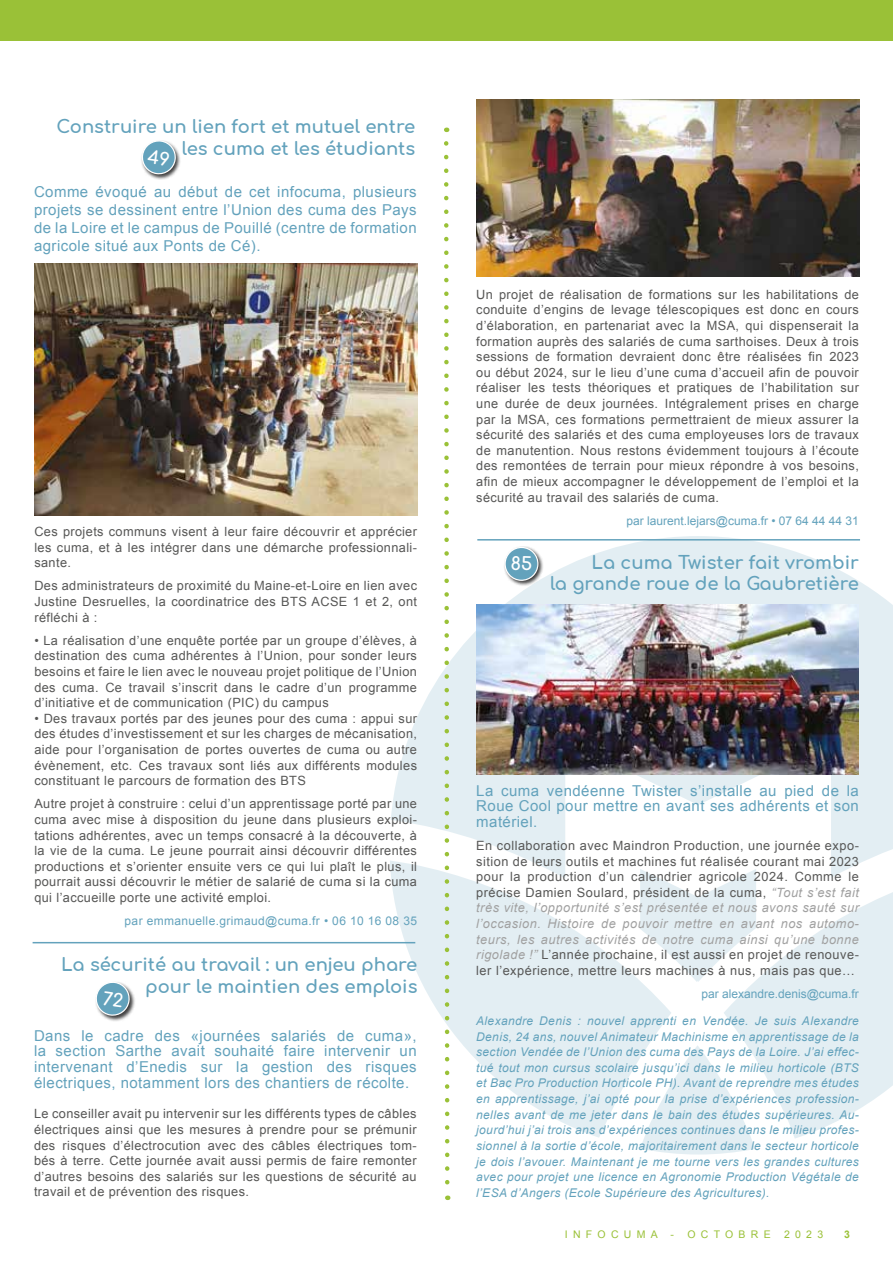
<style>
.page{position:relative;width:893px;height:1263px;background:#fff}
.page>*{position:absolute;margin:0;border:0;box-sizing:border-box;transform-origin:0 0}
.t1{font:700 18px/21.6px "Comfortaa";color:#63a2bc;text-align:right}
.t2{font:15px/15.6px "Arial";letter-spacing:.03em;color:#63a2bc;text-align:justify}
.t3{font:12.75px/15.6px "Arial";letter-spacing:.03em;color:#575756;text-align:justify}
.t4{font:italic 12px/15.6px "Arial";letter-spacing:.03em;color:#63a2bc;text-align:justify}
.t5{font:12px "Arial";color:#63a2bc}
.t6{font:12px "Arial";letter-spacing:.03em;color:#63a2bc}
.t7{font:10.5px "Arial";letter-spacing:.5em;color:#9ac137}
.t8{font:700 10.5px "Arial";color:#9ac137}
.s1{font-style:italic;color:#a1a1a1}
</style>
<div class="page">
<svg style="left:640px;top:1045px;width:115px;height:109px"></svg>
<svg style="left:390px;top:860px;width:281px;height:278px;fill:#e3eef3"></svg>
<svg style="left:724px;top:892px;width:169px;height:246px;fill:#e3eef3"></svg>
<svg style="left:391px;top:536px;width:502px;height:342px"></svg>
<svg style="left:640px;top:869px;width:116px;height:113px"></svg>
<div style="left:0;top:0;width:893px;height:40px;background:#9ac137"></div>
<img style="left:34px;top:263px;width:383px;height:252px">
<img style="left:476px;top:605px;width:382px;height:169px">
<svg style="left:442px;top:141px;width:10px;height:1059px"></svg>
<div style="left:141px;top:140px;width:41px;height:40px;background:#000;opacity:.75"></div>
<div style="left:504px;top:546px;width:40px;height:41px;background:#000;opacity:.75"></div>
<svg style="left:505px;top:547px;width:33px;height:34px"></svg>
<div style="left:504px;top:546px;width:35px;height:35px;border:1px solid #fff;border-radius:50%"></div>
<hr style="left:477px;top:539px;width:383px;height:1px;background:#63a2bc">
<hr style="left:33px;top:942px;width:382px;height:1px;background:#63a2bc">
<div style="left:95px;top:981px;width:40px;height:40px;background:#000;opacity:.75"></div>
<img style="left:476px;top:100px;width:383px;height:176px">
<svg style="left:141px;top:140px;width:37px;height:35px"></svg>
<svg style="left:511px;top:556px;width:21px;height:15px"></svg>
<svg style="left:95px;top:981px;width:37px;height:35px"></svg>
<h1 class="t1" style="left:57px;top:113px;width:360px">Construire un lien fort et mutuel entre les cuma et les étudiants</h1>
<p class="t2" style="left:34px;top:183px;width:384px;line-height:18px">Comme évoqué au début de cet infocuma, plusieurs projets se dessinent entre l’Union des cuma des Pays de la Loire et le campus de Pouillé (centre de formation agricole situé aux Ponts de Cé).</p>
<p class="t3" style="left:34px;top:524px;width:384px">Ces projets communs visent à leur faire découvrir et apprécier les cuma, et à les intégrer dans une démarche professionnali&shy;sante.</p>
<p class="t3" style="left:34px;top:578px;width:384px">Des administrateurs de proximité du Maine-et-Loire en lien avec Justine Desruelles, la coordinatrice des BTS ACSE 1 et 2, ont réfléchi à :</p>
<p class="t3" style="left:34px;top:632px;width:384px">• La réalisation d’une enquête portée par un groupe d’élèves, à destination des cuma adhérentes à l’Union, pour sonder leurs besoins et faire le lien avec le nouveau projet politique de l’Union des cuma. Ce travail s’inscrit dans le cadre d’un programme d’initiative et de communication (PIC) du campus</p>
<p class="t3" style="left:34px;top:711px;width:384px">• Des travaux portés par des jeunes pour des cuma : appui sur des études d’investissement et sur les charges de mécanisation, aide pour l’organisation de portes ouvertes de cuma ou autre évènement, etc. Ces travaux sont liés aux différents modules constituant le parcours de formation des BTS</p>
<p class="t3" style="left:34px;top:796px;width:384px">Autre projet à construire : celui d’un apprentissage porté par une cuma avec mise à disposition du jeune dans plusieurs exploi&shy;tations adhérentes, avec un temps consacré à la découverte, à la vie de la cuma. Le jeune pourrait ainsi découvrir différentes productions et s’orienter ensuite vers ce qui lui plaît le plus, il pourrait aussi découvrir le métier de salarié de cuma si la cuma qui l’accueille porte une activité emploi.</p>
<p class="t6" style="left:125px;top:913px;width:294px">par emmanuelle.grimaud@cuma.fr • 06 10 16 08 35</p>
<h1 class="t1" style="left:61px;top:951px;width:358px">La sécurité au travail : un enjeu phare pour le maintien des emplois</h1>
<p class="t2" style="left:34px;top:1028px;width:384px">Dans le cadre des «journées salariés de cuma», la section Sarthe avait souhaité faire intervenir un intervenant d’Enedis sur la gestion des risques électriques, notamment lors des chantiers de récolte.</p>
<p class="t3" style="left:34px;top:1106px;width:384px">Le conseiller avait pu intervenir sur les différents types de câbles électriques ainsi que les mesures à prendre pour se prémunir des risques d’électrocution avec des câbles électriques tom&shy;bés à terre. Cette journée avait aussi permis de faire remonter d’autres besoins des salariés sur les questions de sécurité au travail et de prévention des risques.</p>
<p class="t3" style="left:476px;top:287px;width:384px">Un projet de réalisation de formations sur les habilitations de conduite d’engins de levage télescopiques est donc en cours d’élaboration, en partenariat avec la MSA, qui dispenserait la formation auprès des salariés de cuma sarthoises. Deux à trois sessions de formation devraient donc être réalisées fin 2023 ou début 2024, sur le lieu d’une cuma d’accueil afin de pouvoir réaliser les tests théoriques et pratiques de l’habilitation sur une durée de deux journées. Intégralement prises en charge par la MSA, ces formations permettraient de mieux assurer la sécurité des salariés et des cuma employeuses lors de travaux de manutention. Nous restons évidemment toujours à l’écoute des remontées de terrain pour mieux répondre à vos besoins, afin de mieux accompagner le développement de l’emploi et la sécurité au travail des salariés de cuma.</p>
<p class="t5" style="left:626px;top:513px;width:234px">par laurent.lejars@cuma.fr • 07 64 44 44 31</p>
<h1 class="t1" style="left:550px;top:549px;width:310px">La cuma Twister fait vrombir<br>la grande roue de la Gaubretière</h1>
<p class="t2" style="left:476px;top:783px;width:384px">La cuma vendéenne Twister s’installe au pied de la Roue Cool pour mettre en avant ses adhérents et son matériel.</p>
<p class="t3" style="left:476px;top:838px;width:384px">En collaboration avec Maindron Production, une journée expo&shy;sition de leurs outils et machines fut réalisée courant mai 2023 pour la production d’un calendrier agricole 2024. Comme le précise Damien Soulard, président de la cuma, <span class="s1">“Tout s’est fait très vite, l’opportunité s’est présentée et nous avons sauté sur l’occasion. Histoire de pouvoir mettre en avant nos automo&shy;teurs, les autres activités de notre cuma ainsi qu’une bonne rigolade !”</span> L’année prochaine, il est aussi en projet de renouve&shy;ler l’expérience, mettre leurs machines à nus, mais pas que…</p>
<p class="t5" style="left:701px;top:986px;width:159px">par alexandre.denis@cuma.fr</p>
<p class="t4" style="left:476px;top:1013px;width:384px">Alexandre Denis : nouvel apprenti en Vendée. Je suis Alexandre Denis, 24 ans, nouvel Animateur Machinisme en apprentissage de la section Vendée de l’Union des cuma des Pays de la Loire. J’ai effec&shy;tué tout mon cursus scolaire jusqu’ici dans le milieu horticole (BTS et Bac Pro Production Horticole PH). Avant de reprendre mes études en apprentissage, j’ai opté pour la prise d’expériences profession&shy;nelles avant de me jeter dans le bain des études supérieures. Au&shy;jourd’hui j’ai trois ans d’expériences continues dans le milieu profes&shy;sionnel à la sortie d’école, majoritairement dans le secteur horticole je dois l’avouer. Maintenant je me tourne vers les grandes cultures avec pour projet une licence en Agronomie Production Végétale de l’ESA d’Angers (Ecole Supérieure des Agricultures).</p>
<p class="t7" style="left:565px;top:1227px;width:111px">INFOCUMA -</p>
<p class="t7" style="left:687px;top:1227px;width:85px">OCTOBRE</p>
<p class="t7" style="left:784px;top:1227px;width:41px">2023</p>
<p class="t8" style="left:844px;top:1227px;width:7px">3</p>
</div>
